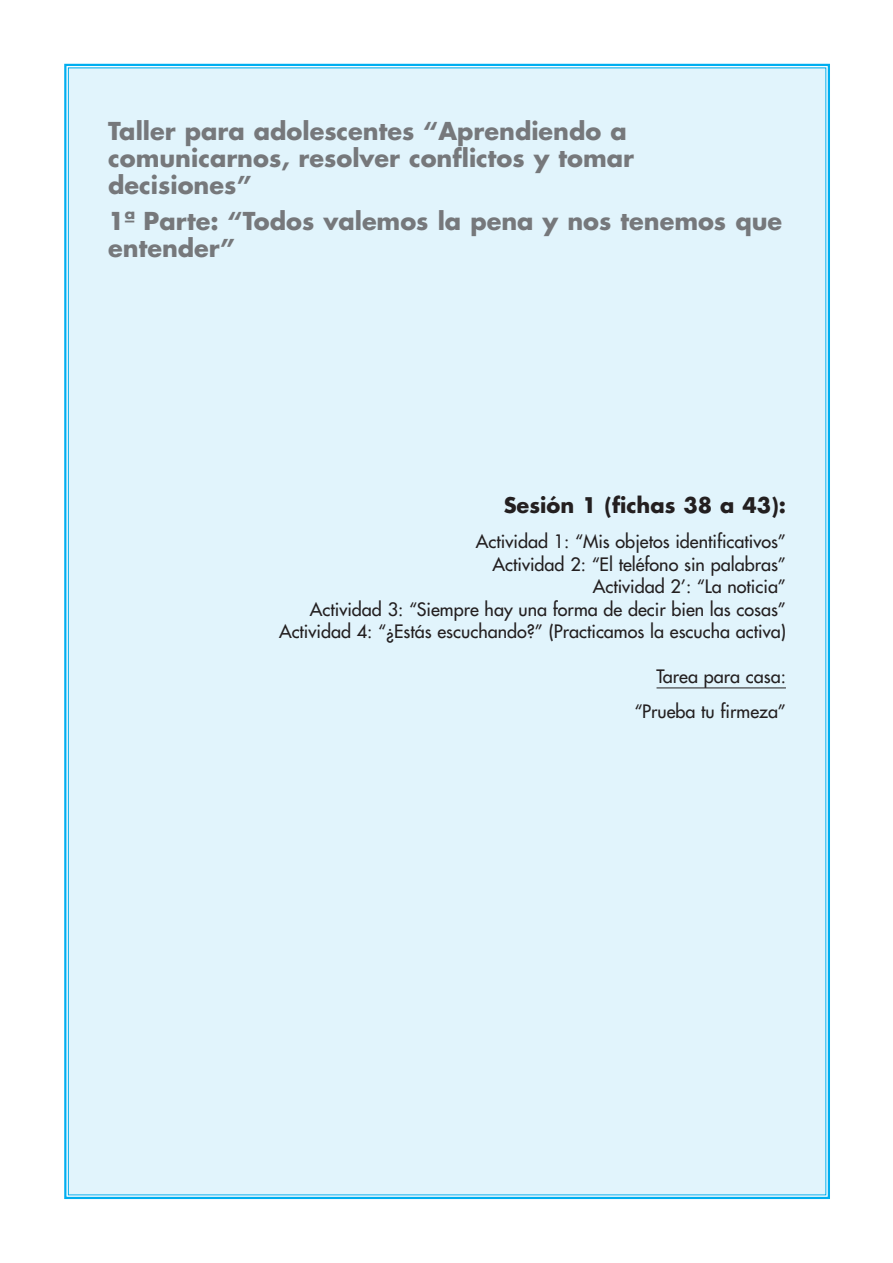
<style>
.page{position:relative;width:893px;height:1263px;background:#fff}
.page>*{position:absolute;margin:0;border:0;box-sizing:border-box;transform-origin:0 0}
.t1{font:700 24px/27px "Futura";color:#76787b}
.t2{font:700 21px "Futura";color:#231f20}
.t3{font:18px/22.5px "Futura";color:#231f20;text-align:right}
</style>
<div class="page">
<div style="left:64px;top:63px;width:766px;height:1137px;background:#e1f4fc"></div>
<p class="t1" style="left:108px;top:120px;width:527px">Taller para adolescentes “Aprendiendo a comunicarnos, resolver conflictos y tomar decisiones”</p>
<p class="t1" style="left:108px;top:210px;width:675px">1ª Parte: “Todos valemos la pena y nos tenemos que entender”</p>
<p class="t2" style="left:503px;top:496px;width:284px">Sesión 1 (fichas 38 a 43):</p>
<p class="t3" style="left:279px;top:532px;width:508px">Actividad 1: “Mis objetos identificativos”<br>Actividad 2: “El teléfono sin palabras”<br>Actividad 2’: “La noticia”<br>Actividad 3: “Siempre hay una forma de decir bien las cosas” Actividad 4: “¿Estás escuchando?” (Practicamos la escucha activa)</p>
<p class="t3" style="left:634px;top:660px;width:153px;line-height:35.2px">Tarea para casa: “Prueba tu firmeza”</p>
</div>
